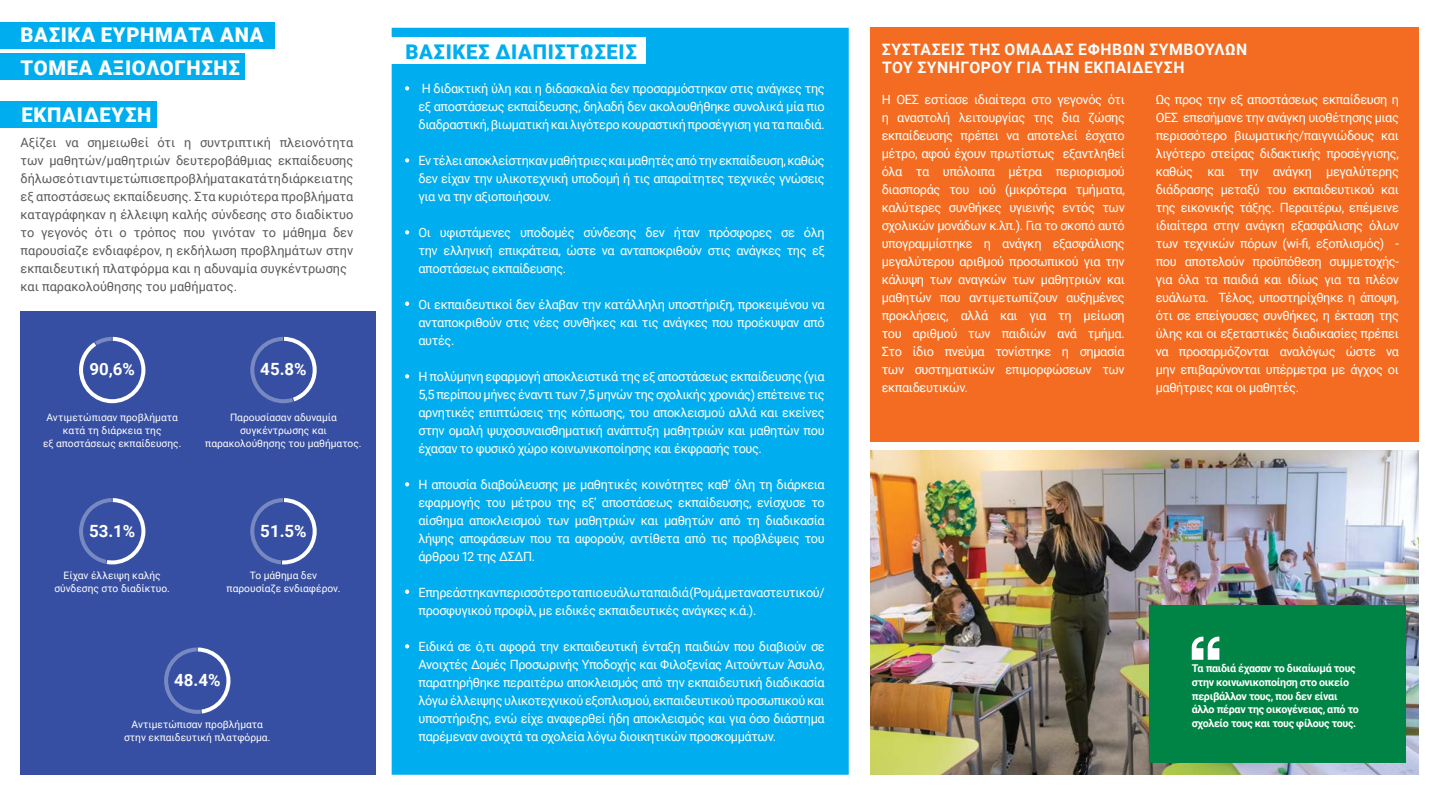
<style>
.page{position:relative;width:1440px;height:810px;background:#fff}
.page>*{position:absolute;margin:0;border:0;box-sizing:border-box;transform-origin:0 0}
.t1{font:900 20.25px/32.4px "Roboto";letter-spacing:.035em;color:#fff}
.t2{font:900 20.25px "Roboto";letter-spacing:.035em;color:#00aeef}
.t3{font:700 16.88px "Roboto";color:#fff}
.t4{font:700 15.75px/18px "Roboto";letter-spacing:.035em;color:#fff}
.t5{font:12.75px/18px "Roboto";letter-spacing:-.03em;color:#fff;text-align:justify}
.t6{font:12.75px/18px "Roboto";color:#58595b}
.t7{font:700 10.73px/13.6px "Roboto";letter-spacing:-.03em;color:#fff}
.t8{font:10.2px/13.1px "Roboto";color:#fff;text-align:center}
</style>
<div class="page">
<div style="left:392px;top:28px;width:457px;height:747px;background:#00aeef;border:3px solid #00aeef"></div>
<div style="left:20px;top:311px;width:355px;height:464px;background:#374fa2"></div>
<div style="left:0;top:22px;width:274px;height:26px;background:#00aeef"></div>
<div style="left:376px;top:37px;width:270px;height:26px;background:#fff"></div>
<div style="left:0;top:53px;width:244px;height:27px;background:#00aeef"></div>
<div style="left:870px;top:28px;width:549px;height:414px;background:#f36c21"></div>
<img style="left:870px;top:451px;width:549px;height:324px">
<div style="left:1149px;top:605px;width:257px;height:158px;background:#008445"></div>
<svg style="left:1192px;top:637px;width:27px;height:23px"></svg>
<svg style="left:164px;top:648px;width:66px;height:66px"></svg>
<svg style="left:250px;top:498px;width:67px;height:66px"></svg>
<svg style="left:79px;top:498px;width:66px;height:66px"></svg>
<svg style="left:250px;top:337px;width:67px;height:66px"></svg>
<svg style="left:79px;top:337px;width:66px;height:66px"></svg>
<svg style="left:405px;top:86px;width:4px;height:4px"></svg>
<svg style="left:405px;top:158px;width:4px;height:4px"></svg>
<svg style="left:405px;top:230px;width:4px;height:4px"></svg>
<svg style="left:405px;top:302px;width:4px;height:4px"></svg>
<svg style="left:405px;top:374px;width:4px;height:4px"></svg>
<svg style="left:405px;top:482px;width:4px;height:4px"></svg>
<svg style="left:405px;top:590px;width:4px;height:4px"></svg>
<svg style="left:405px;top:644px;width:4px;height:4px"></svg>
<div style="left:0;top:102px;width:156px;height:26px;background:#00aeef"></div>
<h1 class="t1" style="left:20px;top:18px;width:245px">ΒΑΣΙΚΆ ΕΥΡΉΜΑΤΑ ΑΝΆ<br>ΤΟΜΈΑ ΑΞΙΟΛΌΓΗΣΗΣ</h1>
<p class="t4" style="left:882px;top:40px;width:367px">ΣΥΣΤΆΣΕΙΣ ΤΗΣ ΟΜΆΔΑΣ ΕΦΉΒΩΝ ΣΥΜΒΟΎΛΩΝ<br>ΤΟΥ ΣΥΝΗΓΌΡΟΥ ΓΙΑ ΤΗΝ ΕΚΠΑΊΔΕΥΣΗ</p>
<h1 class="t2" style="left:405px;top:37px;width:233px">ΒΑΣΙΚΈΣ ΔΙΑΠΙΣΤΏΣΕΙΣ</h1>
<p class="t5" style="left:419px;top:79px;width:408px;text-indent:-14px">• Η διδακτική ύλη και η διδασκαλία δεν προσαρμόστηκαν στις ανάγκες της εξ αποστάσεως εκπαίδευσης, δηλαδή δεν ακολουθήθηκε συνολικά μία πιο διαδραστική, βιωματική και λιγότερο κουραστική προσέγγιση για τα παιδιά.</p>
<p class="t5" style="left:419px;top:151px;width:408px;text-indent:-14px">• Εν τέλει αποκλείστηκαν μαθήτριες και μαθητές από την εκπαίδευση, καθώς δεν είχαν την υλικοτεχνική υποδομή ή τις απαραίτητες τεχνικές γνώσεις για να την αξιοποιήσουν.</p>
<p class="t5" style="left:419px;top:223px;width:408px;text-indent:-14px">• Οι υφιστάμενες υποδομές σύνδεσης δεν ήταν πρόσφορες σε όλη την ελληνική επικράτεια, ώστε να ανταποκριθούν στις ανάγκες της εξ αποστάσεως εκπαίδευσης.</p>
<p class="t5" style="left:419px;top:295px;width:408px;text-indent:-14px">• Οι εκπαιδευτικοί δεν έλαβαν την κατάλληλη υποστήριξη, προκειμένου να ανταποκριθούν στις νέες συνθήκες και τις ανάγκες που προέκυψαν από αυτές.</p>
<p class="t5" style="left:419px;top:367px;width:408px;text-indent:-14px">• Η πολύμηνη εφαρμογή αποκλειστικά της εξ αποστάσεως εκπαίδευσης (για 5,5 περίπου μήνες έναντι των 7,5 μηνών της σχολικής χρονιάς) επέτεινε τις αρνητικές επιπτώσεις της κόπωσης, του αποκλεισμού αλλά και εκείνες στην ομαλή ψυχοσυναισθηματική ανάπτυξη μαθητριών και μαθητών που έχασαν το φυσικό χώρο κοινωνικοποίησης και έκφρασής τους.</p>
<p class="t5" style="left:419px;top:475px;width:408px;text-indent:-14px">• Η απουσία διαβούλευσης με μαθητικές κοινότητες καθ’ όλη τη διάρκεια εφαρμογής του μέτρου της εξ’ αποστάσεως εκπαίδευσης, ενίσχυσε το αίσθημα αποκλεισμού των μαθητριών και μαθητών από τη διαδικασία λήψης αποφάσεων που τα αφορούν, αντίθετα από τις προβλέψεις του άρθρου 12 της ΔΣΔΠ.</p>
<p class="t5" style="left:419px;top:583px;width:408px;text-indent:-14px">• Επηρεάστηκαν περισσότερο τα πιο ευάλωτα παιδιά (Pομά, μεταναστευτικoύ/ προσφυγικού προφίλ, με ειδικές εκπαιδευτικές ανάγκες κ.ά.).</p>
<p class="t5" style="left:419px;top:637px;width:408px;text-indent:-14px">• Ειδικά σε ό,τι αφορά την εκπαιδευτική ένταξη παιδιών που διαβιούν σε Ανοιχτές Δομές Προσωρινής Υποδοχής και Φιλοξενίας Αιτούντων Άσυλο, παρατηρήθηκε περαιτέρω αποκλεισμός από την εκπαιδευτική διαδικασία λόγω έλλειψης υλικοτεχνικού εξοπλισμού, εκπαιδευτικού προσωπικού και υποστήριξης, ενώ είχε αναφερθεί ήδη αποκλεισμός και για όσο διάστημα παρέμεναν ανοιχτά τα σχολεία λόγω διοικητικών προσκομμάτων.</p>
<p class="t5" style="left:882px;top:90px;width:245px">Η ΟΕΣ εστίασε ιδιαίτερα στο γεγονός ότι η αναστολή λειτουργίας της δια ζώσης εκπαίδευσης πρέπει να αποτελεί έσχατο μέτρο, αφού έχουν πρωτίστως εξαντληθεί όλα τα υπόλοιπα μέτρα περιορισμού διασποράς του ιού (μικρότερα τμήματα, καλύτερες συνθήκες υγιεινής εντός των σχολικών μονάδων κ.λπ.). Για το σκοπό αυτό υπογραμμίστηκε η ανάγκη εξασφάλισης μεγαλύτερου αριθμού προσωπικού για την κάλυψη των αναγκών των μαθητριών και μαθητών που αντιμετωπίζουν αυξημένες προκλήσεις, αλλά και για τη μείωση του αριθμού των παιδιών ανά τμήμα.<br>Στο ίδιο πνεύμα τονίστηκε η σημασία των συστηματικών επιμορφώσεων των εκπαιδευτικών.</p>
<p class="t5" style="left:1156px;top:90px;width:245px">Ως προς την εξ αποστάσεως εκπαίδευση η ΟΕΣ επεσήμανε την ανάγκη υιοθέτησης μιας περισσότερο βιωματικής/παιγνιώδους και λιγότερο στείρας διδακτικής προσέγγισης, καθώς και την ανάγκη μεγαλύτερης διάδρασης μεταξύ του εκπαιδευτικού και της εικονικής τάξης. Περαιτέρω, επέμεινε ιδιαίτερα στην ανάγκη εξασφάλισης όλων των τεχνικών πόρων (wi-fi, εξοπλισμός) - που αποτελούν προϋπόθεση συμμετοχής&shy;για όλα τα παιδιά και ιδίως για τα πλέον ευάλωτα. Τέλος, υποστηρίχθηκε η άποψη, ότι σε επείγουσες συνθήκες, η έκταση της ύλης και οι εξεταστικές διαδικασίες πρέπει να προσαρμόζονται αναλόγως ώστε να μην επιβαρύνονται υπέρμετρα με άγχος οι μαθήτριες και οι μαθητές.</p>
<h1 class="t1" style="left:22px;top:98px;width:131px">ΕΚΠΑΊΔΕΥΣΗ</h1>
<p class="t6" style="left:21px;top:133px;width:334px">Αξίζει να σημειωθεί ότι η συντριπτική πλειονότητα των μαθητών/μαθητριών δευτεροβάθμιας εκπαίδευσης δήλωσε ότι αντιμετώπισε προβλήματα κατά τη διάρκεια της εξ αποστάσεως εκπαίδευσης. Στα κυριότερα προβλήματα καταγράφηκαν η έλλειψη καλής σύνδεσης στο διαδίκτυο το γεγονός ότι ο τρόπος που γινόταν το μάθημα δεν παρουσίαζε ενδιαφέρον, η εκδήλωση προβλημάτων στην εκπαιδευτική πλατφόρμα και η αδυναμία συγκέντρωσης και παρακολούθησης του μαθήματος.</p>
<h2 class="t3" style="left:89px;top:358px;width:47px">90,6%</h2>
<h2 class="t3" style="left:260px;top:358px;width:48px">45.8%</h2>
<p class="t8" style="left:43px;top:410px;width:140px">Aντιμετώπισαν προβλήματα κατά τη διάρκεια της<br>εξ αποστάσεως εκπαίδευσης.</p>
<p class="t8" style="left:205px;top:410px;width:158px">Παρουσίασαν αδυναμία συγκέντρωσης και παρακολούθησης του μαθήματος.</p>
<h2 class="t3" style="left:89px;top:519px;width:48px">53.1%</h2>
<h2 class="t3" style="left:260px;top:519px;width:48px">51.5%</h2>
<p class="t8" style="left:54px;top:568px;width:117px">Είχαν έλλειψη καλής σύνδεσης στο διαδίκτυο.</p>
<p class="t8" style="left:227px;top:568px;width:115px">Το μάθημα δεν παρουσίαζε ενδιαφέρον.</p>
<p class="t7" style="left:1192px;top:661px;width:169px">Tα παιδιά έχασαν το δικαίωμά τους στην κοινωνικοποίηση στο οικείο περιβάλλον τους, που δεν είναι άλλο πέραν της οικογένειας, από το</p>
<h2 class="t3" style="left:174px;top:668px;width:48px">48.4%</h2>
<p class="t8" style="left:132px;top:718px;width:133px">Aντιμετώπισαν προβλήματα</p>
<p class="t7" style="left:1192px;top:716px;width:166px">σχολείο τους και τους φίλους τους.</p>
<p class="t8" style="left:124px;top:731px;width:148px">στην εκπαιδευτική πλατφόρμα.</p>
</div>
